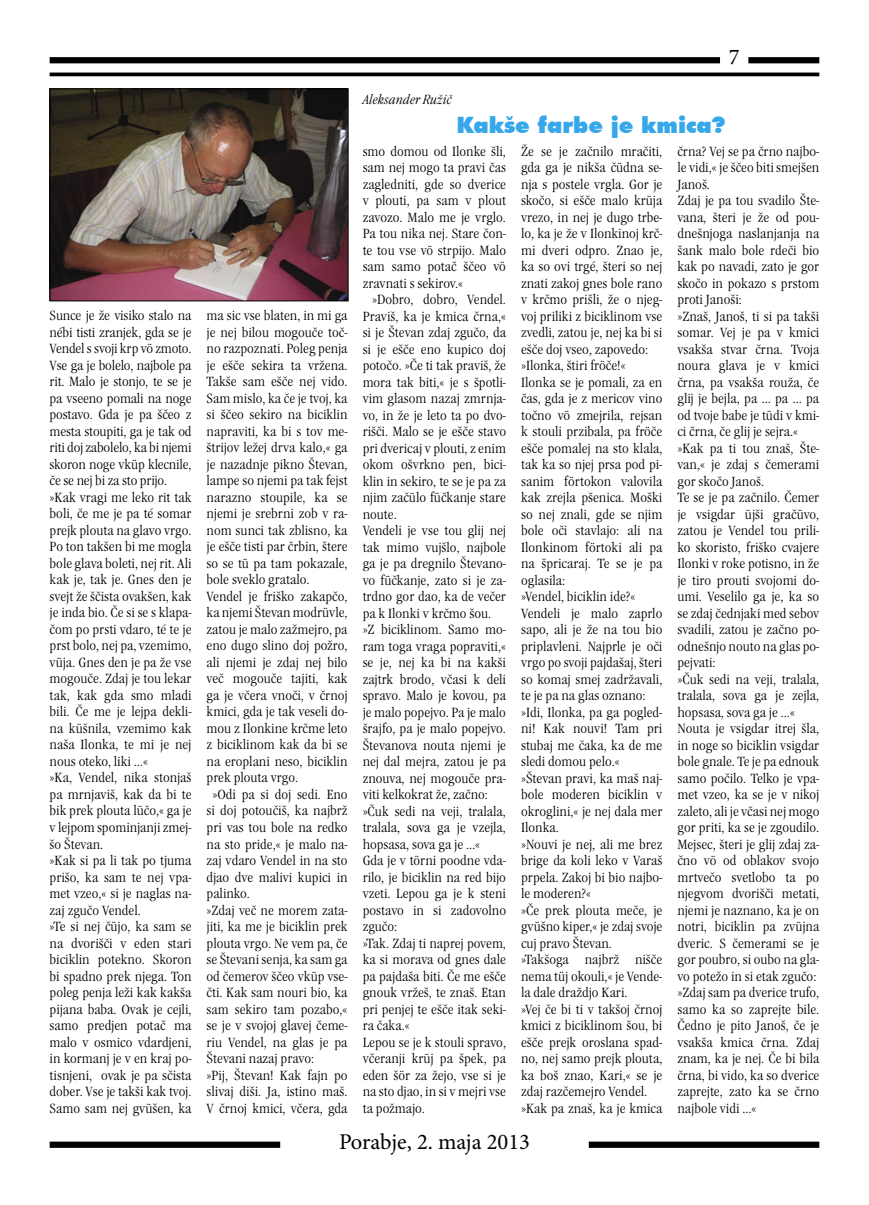
<style>
.page{position:relative;width:869px;height:1205px;background:#fff}
.page>*{position:absolute;margin:0;border:0;box-sizing:border-box;transform-origin:0 0}
.t1{font:22.5px "Minion Pro";color:#000}
.cím{font:900 22.5px "Futura BT";color:#36a7e9}
.ujszoveg{font:13.75px/16.5px "Garamond Itc TEE Ligh Cond";color:#000;text-align:justify;scale:1.11 1}
.ujszoveg-2{font:13.75px "Garamond Itc TEE Ligh Cond Ital";color:#000}
</style>
<div class="page">
<hr style="left:50px;top:73px;width:769px;height:3px;background:#000">
<div style="left:748px;top:57px;width:71px;height:6px;background:#000"></div>
<div style="left:50px;top:57px;width:669px;height:6px;background:#000"></div>
<div style="left:50px;top:1141px;width:230px;height:7px;background:#000"></div>
<div style="left:588px;top:1141px;width:231px;height:7px;background:#000"></div>
<img style="left:52px;top:91px;width:294px;height:208px">
<div style="left:50px;top:89px;width:298px;height:212px;border:1px solid #000"></div>
<p class="ujszoveg" style="left:50px;top:308px;width:129px">Sunce je že visiko stalo na nébi tisti zranjek, gda se je Vendel s svoji krp vö zmoto.<br>Vse ga je bolelo, najbole pa rit. Malo je stonjo, te se je pa vseeno pomali na noge postavo. Gda je pa ščeo z mesta stoupiti, ga je tak od riti doj zabolelo, ka bi njemi skoron noge vküp klecnile, če se nej bi za sto prijo.</p>
<p class="ujszoveg" style="left:50px;top:489px;width:129px">»Kak vragi me leko rit tak boli, če me je pa té somar prejk plouta na glavo vrgo.<br>Po ton takšen bi me mogla bole glava boleti, nej rit. Ali kak je, tak je. Gnes den je svejt že ščista ovakšen, kak je inda bio. Če si se s klapa&shy;čom po prsti vdaro, té te je prst bolo, nej pa, vzemimo, vüja. Gnes den je pa že vse mogouče. Zdaj je tou lekar tak, kak gda smo mladi bili. Če me je lejpa dekli&shy;na küšnila, vzemimo kak naša Ilonka, te mi je nej nous oteko, liki …«</p>
<p class="ujszoveg" style="left:50px;top:770px;width:129px">»Ka, Vendel, nika stonjaš pa mrnjaviš, kak da bi te bik prek plouta lüčo,« ga je v lejpom spominjanji zmej&shy;šo Števan.</p>
<p class="ujszoveg" style="left:50px;top:852px;width:129px">»Kak si pa li tak po tjuma prišo, ka sam te nej vpa&shy;met vzeo,« si je naglas na&shy;zaj zgučo Vendel.</p>
<p class="ujszoveg" style="left:50px;top:918px;width:129px">»Te si nej čüjo, ka sam se na dvorišči v eden stari biciklin potekno. Skoron bi spadno prek njega. Ton poleg penja leži kak kakša pijana baba. Ovak je cejli, samo predjen potač ma malo v osmico vdardjeni, in kormanj je v en kraj po&shy;tisnjeni, ovak je pa sčista dober. Vse je takši kak tvoj.<br>Samo sam nej gvüšen, ka</p>
<p class="ujszoveg-2" style="left:362px;top:92px;width:91px">Aleksander Ružič</p>
<h1 class="t1" style="left:728px;top:44px;width:12px">7</h1>
<p class="ujszoveg" style="left:206px;top:308px;width:128px">ma sic vse blaten, in mi ga je nej bilou mogouče toč&shy;no razpoznati. Poleg penja je ešče sekira ta vržena.<br>Takše sam ešče nej vido.<br>Sam mislo, ka če je tvoj, ka si ščeo sekiro na biciklin napraviti, ka bi s tov me&shy;štrijov ležej drva kalo,« ga je nazadnje pikno Števan, lampe so njemi pa tak fejst narazno stoupile, ka se njemi je srebrni zob v ra&shy;nom sunci tak zblisno, ka je ešče tisti par črbin, štere so se tü pa tam pokazale, bole sveklo gratalo.</p>
<p class="ujszoveg" style="left:206px;top:588px;width:128px">Vendel je friško zakapčo, ka njemi Števan modrüvle, zatou je malo zažmejro, pa eno dugo slino doj požro, ali njemi je zdaj nej bilo več mogouče tajiti, kak ga je včera vnoči, v črnoj kmici, gda je tak veseli do&shy;mou z Ilonkine krčme leto z biciklinom kak da bi se na eroplani neso, biciklin prek plouta vrgo.</p>
<p class="ujszoveg" style="left:206px;top:786px;width:128px;text-indent:6px">»Odi pa si doj sedi. Eno si doj potoučiš, ka najbrž pri vas tou bole na redko na sto pride,« je malo na&shy;zaj vdaro Vendel in na sto djao dve malivi kupici in palinko.</p>
<p class="ujszoveg" style="left:206px;top:902px;width:128px">»Zdaj več ne morem zata&shy;jiti, ka me je biciklin prek plouta vrgo. Ne vem pa, če se Števani senja, ka sam ga od čemerov ščeo vküp vse&shy;čti. Kak sam nouri bio, ka sam sekiro tam pozabo,« se je v svojoj glavej čeme&shy;riu Vendel, na glas je pa Števani nazaj pravo:</p>
<p class="ujszoveg" style="left:206px;top:1067px;width:128px">»Pij, Števan! Kak fajn po slivaj diši. Ja, istino maš.<br>V črnoj kmici, včera, gda</p>
<p class="cím" style="left:456px;top:111px;width:270px">Kakše farbe je kmica?</p>
<p class="ujszoveg" style="left:362px;top:143px;width:131px">smo domou od Ilonke šli, sam nej mogo ta pravi čas zagledniti, gde so dverice v plouti, pa sam v plout zavozo. Malo me je vrglo.<br>Pa tou nika nej. Stare čon&shy;te tou vse vö strpijo. Malo sam samo potač ščeo vö zravnati s sekirov.«</p>
<p class="ujszoveg" style="left:362px;top:291px;width:131px;text-indent:9px">»Dobro, dobro, Vendel.<br>Praviš, ka je kmica črna,« si je Števan zdaj zgučo, da si je ešče eno kupico doj potočo. »Če ti tak praviš, že mora tak biti,« je s špotli&shy;vim glasom nazaj zmrnja&shy;vo, in že je leto ta po dvo&shy;rišči. Malo se je ešče stavo pri dvericaj v plouti, z enim okom ošvrkno pen, bici&shy;klin in sekiro, te se je pa za njim začülo füčkanje stare noute.</p>
<p class="ujszoveg" style="left:362px;top:522px;width:131px">Vendeli je vse tou glij nej tak mimo vujšlo, najbole ga je pa dregnilo Števano&shy;vo füčkanje, zato si je za&shy;trdno gor dao, ka de večer pa k Ilonki v krčmo šou.</p>
<p class="ujszoveg" style="left:362px;top:621px;width:131px">»Z biciklinom. Samo mo&shy;ram toga vraga popraviti,« se je, nej ka bi na kakši zajtrk brodo, včasi k deli spravo. Malo je kovou, pa je malo popejvo. Pa je malo šrajfo, pa je malo popejvo.<br>Števanova nouta njemi je nej dal mejra, zatou je pa znouva, nej mogouče pra&shy;viti kelkokrat že, začno:</p>
<p class="ujszoveg" style="left:362px;top:803px;width:131px">»Čuk sedi na veji, tralala, tralala, sova ga je vzejla, hopsasa, sova ga je …«</p>
<p class="ujszoveg" style="left:362px;top:852px;width:131px">Gda je v törni poodne vda&shy;rilo, je biciklin na red bijo vzeti. Lepou ga je k steni postavo in si zadovolno zgučo:</p>
<p class="ujszoveg" style="left:362px;top:935px;width:131px">»Tak. Zdaj ti naprej povem, ka si morava od gnes dale pa pajdaša biti. Če me ešče gnouk vržeš, te znaš. Etan pri penjej te ešče itak seki&shy;ra čaka.«</p>
<p class="ujszoveg" style="left:362px;top:1034px;width:131px">Lepou se je k stouli spravo, včeranji krüj pa špek, pa eden šör za žejo, vse si je na sto djao, in si v mejri vse ta požmajo.</p>
<p class="ujszoveg" style="left:521px;top:143px;width:129px">Že se je začnilo mračiti, gda ga je nikša čüdna se&shy;nja s postele vrgla. Gor je skočo, si ešče malo krüja vrezo, in nej je dugo trbe&shy;lo, ka je že v Ilonkinoj krč&shy;mi dveri odpro. Znao je, ka so ovi trgé, šteri so nej znati zakoj gnes bole rano v krčmo prišli, že o njeg&shy;voj priliki z biciklinom vse zvedli, zatou je, nej ka bi si ešče doj vseo, zapovedo:</p>
<p class="ujszoveg" style="left:521px;top:357px;width:96px">»Ilonka, štiri fröče!«</p>
<p class="ujszoveg" style="left:521px;top:374px;width:129px">Ilonka se je pomali, za en čas, gda je z mericov vino točno vö zmejrila, rejsan k stouli przibala, pa fröče ešče pomalej na sto klala, tak ka so njej prsa pod pi&shy;sanim förtokon valovila kak zrejla pšenica. Moški so nej znali, gde se njim bole oči stavlajo: ali na Ilonkinom förtoki ali pa na špricaraj. Te se je pa oglasila:</p>
<p class="ujszoveg" style="left:521px;top:588px;width:104px">»Vendel, biciklin ide?«</p>
<p class="ujszoveg" style="left:521px;top:605px;width:129px">Vendeli je malo zaprlo sapo, ali je že na tou bio priplavleni. Najprle je oči vrgo po svoji pajdašaj, šteri so komaj smej zadržavali, te je pa na glas oznano:</p>
<p class="ujszoveg" style="left:521px;top:704px;width:129px">»Idi, Ilonka, pa ga pogled&shy;ni! Kak nouvi! Tam pri stubaj me čaka, ka de me sledi domou pelo.«</p>
<p class="ujszoveg" style="left:521px;top:770px;width:129px">»Števan pravi, ka maš naj&shy;bole moderen biciklin v okroglini,« je nej dala mer Ilonka.</p>
<p class="ujszoveg" style="left:521px;top:836px;width:129px">»Nouvi je nej, ali me brez brige da koli leko v Varaš prpela. Zakoj bi bio najbo&shy;le moderen?«</p>
<p class="ujszoveg" style="left:521px;top:902px;width:129px">»Če prek plouta meče, je gvüšno kiper,« je zdaj svoje cuj pravo Števan.</p>
<p class="ujszoveg" style="left:521px;top:951px;width:129px">»Takšoga najbrž nišče nema tüj okouli,« je Vende&shy;la dale draždjo Kari.</p>
<p class="ujszoveg" style="left:521px;top:1001px;width:129px">»Vej če bi ti v takšoj črnoj kmici z biciklinom šou, bi ešče prejk oroslana spad&shy;no, nej samo prejk plouta, ka boš znao, Kari,« se je zdaj razčemejro Vendel.</p>
<p class="ujszoveg" style="left:521px;top:1100px;width:129px">»Kak pa znaš, ka je kmica</p>
<p class="ujszoveg" style="left:677px;top:143px;width:129px">črna? Vej se pa črno najbo&shy;le vidi,« je ščeo biti smejšen Janoš.</p>
<p class="ujszoveg" style="left:677px;top:192px;width:129px">Zdaj je pa tou svadilo Šte&shy;vana, šteri je že od pou&shy;dnešnjoga naslanjanja na šank malo bole rdeči bio kak po navadi, zato je gor skočo in pokazo s prstom proti Janoši:</p>
<p class="ujszoveg" style="left:677px;top:308px;width:129px">»Znaš, Janoš, ti si pa takši somar. Vej je pa v kmici vsakša stvar črna. Tvoja noura glava je v kmici črna, pa vsakša rouža, če glij je bejla, pa … pa … pa od tvoje babe je tüdi v kmi&shy;ci črna, če glij je sejra.«</p>
<p class="ujszoveg" style="left:677px;top:440px;width:129px">»Kak pa ti tou znaš, Šte&shy;van,« je zdaj s čemerami gor skočo Janoš.</p>
<p class="ujszoveg" style="left:677px;top:489px;width:129px">Te se je pa začnilo. Čemer je vsigdar üjši gračüvo, zatou je Vendel tou prili&shy;ko skoristo, friško cvajere Ilonki v roke potisno, in že je tiro prouti svojomi do&shy;umi. Veselilo ga je, ka so se zdaj čednjaki med sebov svadili, zatou je začno po&shy;odnešnjo nouto na glas po&shy;pejvati:</p>
<p class="ujszoveg" style="left:677px;top:671px;width:129px">»Čuk sedi na veji, tralala, tralala, sova ga je zejla, hopsasa, sova ga je …«</p>
<p class="ujszoveg" style="left:677px;top:720px;width:129px">Nouta je vsigdar itrej šla, in noge so biciklin vsigdar bole gnale. Te je pa ednouk samo počilo. Telko je vpa&shy;met vzeo, ka se je v nikoj zaleto, ali je včasi nej mogo gor priti, ka se je zgoudilo.<br>Mejsec, šteri je glij zdaj za&shy;čno vö od oblakov svojo mrtvečo svetlobo ta po njegvom dvorišči metati, njemi je naznano, ka je on notri, biciklin pa zvüjna dveric. S čemerami se je gor poubro, si oubo na gla&shy;vo potežo in si etak zgučo:</p>
<p class="ujszoveg" style="left:677px;top:984px;width:129px">»Zdaj sam pa dverice trufo, samo ka so zaprejte bile.<br>Čedno je pito Janoš, če je vsakša kmica črna. Zdaj znam, ka je nej. Če bi bila črna, bi vido, ka so dverice zaprejte, zato ka se črno najbole vidi …«</p>
<h1 class="t1" style="left:339px;top:1128px;width:192px">Porabje, 2. maja 2013</h1>
</div>
